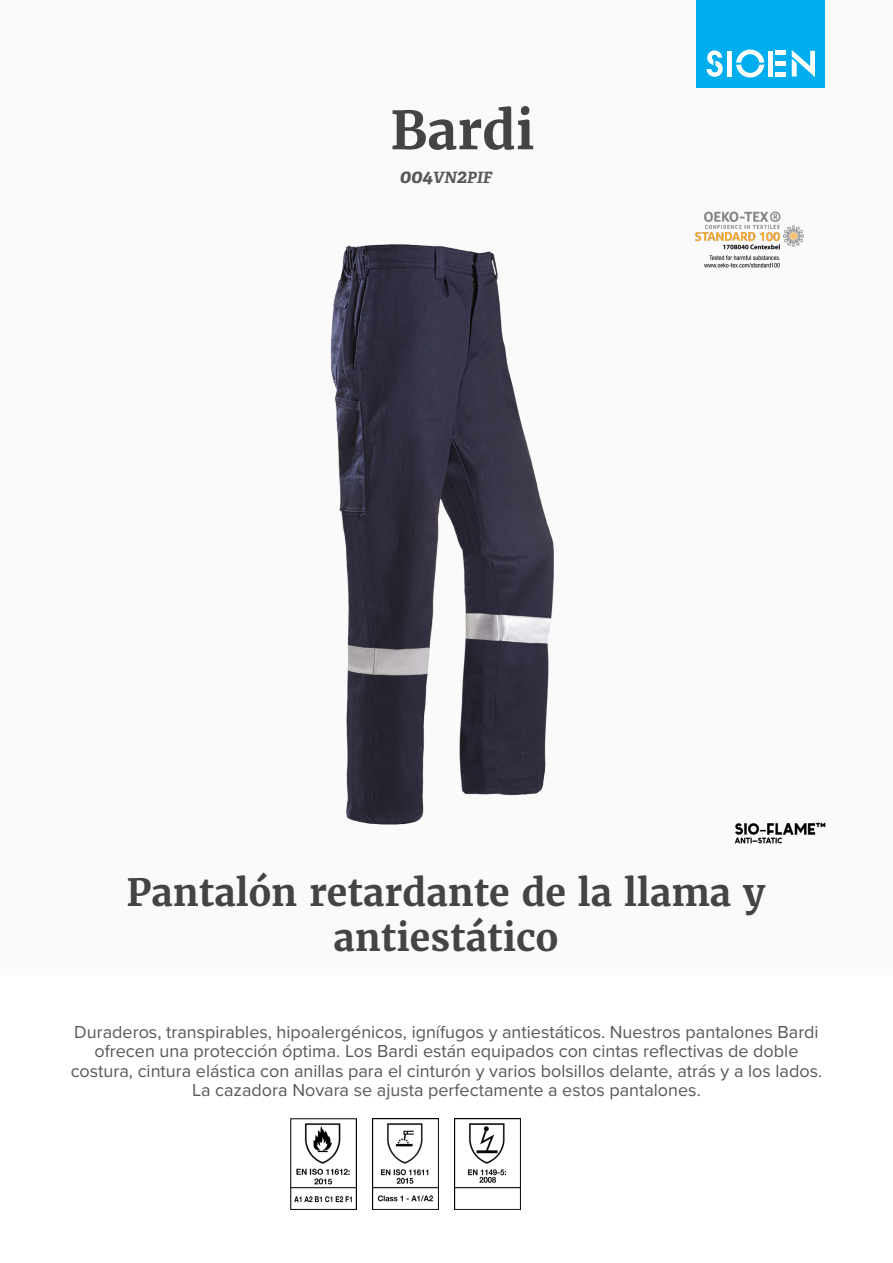
<style>
.page{position:relative;width:893px;height:1263px;background:#fff}
.page>*{position:absolute;margin:0;border:0;box-sizing:border-box;transform-origin:0 0}
.product_name{font:700 52.5px "Merriweather";color:#444}
.product_h2{font:700 37.5px/45px "Merriweather";color:#444;text-align:center}
.product_description{font:18px/19.5px "Proxima Nova";color:#57585a;text-align:center}
.product_ref{font:italic 700 15.6px "Adelle";color:#57585a}
.s1{font-size:19.5px}
</style>
<div class="page">
<div style="left:0;top:0;width:893px;height:974px;background:#fafafa"></div>
<div style="left:697px;top:0;width:128px;height:88px;background:#00aeef"></div>
<svg style="left:707px;top:50px;width:16px;height:27px"></svg>
<svg style="left:736px;top:50px;width:28px;height:28px"></svg>
<div style="left:727px;top:51px;width:5px;height:26px;background:#fff"></div>
<div style="left:768px;top:51px;width:5px;height:26px;background:#fff"></div>
<div style="left:775px;top:72px;width:11px;height:5px;background:#fff"></div>
<div style="left:775px;top:61px;width:11px;height:5px;background:#fff"></div>
<hr style="left:775px;top:51px;width:11px;height:4px;background:#fff">
<svg style="left:792px;top:50px;width:23px;height:27px"></svg>
<img style="left:734px;top:822px;width:92px;height:22px">
<img style="left:695px;top:211px;width:109px;height:57px">
<img style="left:290px;top:1118px;width:67px;height:92px">
<img style="left:372px;top:1118px;width:66px;height:92px">
<img style="left:454px;top:1118px;width:67px;height:92px">
<img style="left:330px;top:244px;width:224px;height:581px">
<p class="product_name" style="left:390px;top:97px;width:146px">Bardi</p>
<p class="product_ref" style="left:400px;top:168px;width:94px"><span class="s1">004</span>VN<span class="s1">2</span>PIF</p>
<p class="product_h2" style="left:126px;top:869px;width:641px">Pantalón retardante de la llama y antiestático</p>
<p class="product_description" style="left:71px;top:1021px;width:753px">Duraderos, transpirables, hipoalergénicos, ignífugos y antiestáticos. Nuestros pantalones Bardi ofrecen una protección óptima. Los Bardi están equipados con cintas reflectivas de doble costura, cintura elástica con anillas para el cinturón y varios bolsillos delante, atrás y a los lados.<br>La cazadora Novara se ajusta perfectamente a estos pantalones.</p>
</div>
